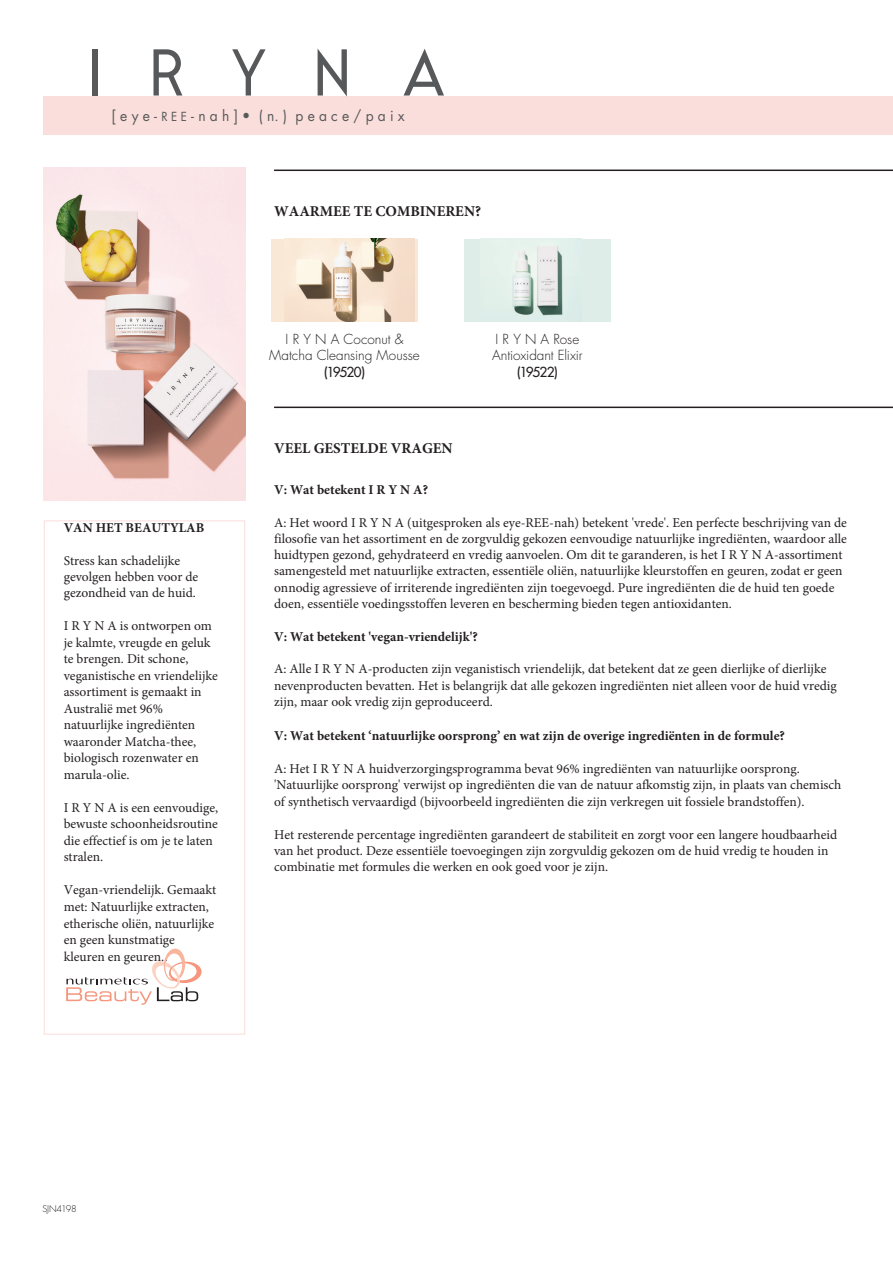
<style>
.page{position:relative;width:893px;height:1263px;background:#fff}
.page>*{position:absolute;margin:0;border:0;box-sizing:border-box;transform-origin:0 0}
.Key{font:700 15px "Minion Pro";color:#231f20}
.Product_name{font:700 15px "Minion Pro";color:#231f20}
.t1{font:14.55px "Futura Std";color:#57585a;scale:.95 1}
.Product_name-2{font:13.5px/16.5px "Minion Pro";color:#231f20}
.Key_body_line_below{font:13.5px/16.5px "Minion Pro";color:#231f20}
.Product_name-3{font:700 13.5px "Minion Pro";color:#231f20}
.Key_body{font:300 13.5px/16.5px "Futura Std";letter-spacing:-.005em;color:#231f20;text-align:center}
.Key_body_line_below-2{font:700 13.5px "Minion Pro";color:#231f20}
.Product_name-4{font:300 9px "Futura Std";letter-spacing:-.03em;color:#231f20}
.s1{font-size:12.15px}
.s2{font-family:"Futura Std";font-weight:500}
.s3{font-weight:500}
</style>
<div class="page">
<div style="left:44px;top:520px;width:201px;height:514px;border:1px solid #fadedb"></div>
<div style="left:44px;top:97px;width:849px;height:38px;background:#fadedb"></div>
<div style="left:93px;top:49px;width:5px;height:47px;background:#57585a"></div>
<svg style="left:153px;top:49px;width:29px;height:47px"></svg>
<svg style="left:232px;top:49px;width:34px;height:47px"></svg>
<svg style="left:318px;top:49px;width:29px;height:48px"></svg>
<svg style="left:404px;top:49px;width:40px;height:47px"></svg>
<hr style="left:274px;top:170px;width:619px;height:1px;background:#231f20">
<hr style="left:274px;top:407px;width:619px;height:1px;background:#231f20">
<div style="left:271px;top:239px;width:147px;height:82px;background:#f9e8d5"></div>
<img style="left:286px;top:239px;width:129px;height:82px">
<div style="left:464px;top:239px;width:147px;height:82px;background:#dfede8"></div>
<img style="left:513px;top:243px;width:50px;height:73px">
<svg style="left:66px;top:949px;width:136px;height:56px"></svg>
<img style="left:44px;top:168px;width:201px;height:333px">
<p class="t1" style="left:112px;top:107px;width:310px">[ e y e - <span class="s1">R E E</span> - n a h ] • ( n. ) p e a c e / p a i x</p>
<p class="Key" style="left:274px;top:201px;width:209px">WAARMEE TE COMBINEREN?</p>
<p class="Key_body_line_below-2" style="left:64px;top:518px;width:142px">VAN HET BEAUTYLAB</p>
<p class="Key_body_line_below" style="left:64px;top:552px;width:136px">Stress kan schadelijke gevolgen hebben voor de gezondheid van de huid.</p>
<p class="Key_body_line_below" style="left:64px;top:618px;width:156px">I R Y N A is ontworpen om je kalmte, vreugde en geluk te brengen. Dit schone, veganistische en vriendelijke assortiment is gemaakt in<br>Australië met 96% natuurlijke ingrediënten waaronder Matcha-thee, biologisch rozenwater en marula-olie.</p>
<p class="Key_body_line_below" style="left:64px;top:799px;width:156px">I R Y N A is een eenvoudige, bewuste schoonheidsroutine die effectief is om je te laten stralen.</p>
<p class="Key_body_line_below" style="left:64px;top:881px;width:154px">Vegan-vriendelijk. Gemaakt met: Natuurlijke extracten, etherische oliën, natuurlijke en geen kunstmatige kleuren en geuren.<span class="s2">.</span></p>
<p class="Key_body" style="left:269px;top:331px;width:152px">I R Y N A Coconut &amp;<br>Matcha Cleansing Mousse <span class="s3">(19520)</span></p>
<p class="Key_body" style="left:492px;top:331px;width:92px">I R Y N A Rose<br>Antioxidant Elixir <span class="s3">(19522)</span></p>
<p class="Product_name" style="left:274px;top:438px;width:180px">VEEL GESTELDE VRAGEN</p>
<p class="Product_name-3" style="left:274px;top:480px;width:155px">V: Wat betekent I R Y N A?</p>
<p class="Product_name-2" style="left:274px;top:514px;width:574px">A: Het woord I R Y N A (uitgesproken als eye-REE-nah) betekent 'vrede'. Een perfecte beschrijving van de filosofie van het assortiment en de zorgvuldig gekozen eenvoudige natuurlijke ingrediënten, waardoor alle huidtypen gezond, gehydrateerd en vredig aanvoelen. Om dit te garanderen, is het I R Y N A-assortiment samengesteld met natuurlijke extracten, essentiële oliën, natuurlijke kleurstoffen en geuren, zodat er geen onnodig agressieve of irriterende ingrediënten zijn toegevoegd. Pure ingrediënten die de huid ten goede doen, essentiële voedingsstoffen leveren en bescherming bieden tegen antioxidanten.</p>
<p class="Product_name-3" style="left:274px;top:627px;width:205px">V: Wat betekent 'vegan-vriendelijk'?</p>
<p class="Product_name-2" style="left:274px;top:661px;width:564px">A: Alle I R Y N A-producten zijn veganistisch vriendelijk, dat betekent dat ze geen dierlijke of dierlijke nevenproducten bevatten. Het is belangrijk dat alle gekozen ingrediënten niet alleen voor de huid vredig zijn, maar ook vredig zijn geproduceerd.</p>
<p class="Product_name-3" style="left:274px;top:726px;width:512px">V: Wat betekent ‘natuurlijke oorsprong’ en wat zijn de overige ingrediënten in de formule?</p>
<p class="Product_name-2" style="left:274px;top:760px;width:569px">A: Het I R Y N A huidverzorgingsprogramma bevat 96% ingrediënten van natuurlijke oorsprong. 'Natuurlijke oorsprong' verwijst op ingrediënten die van de natuur afkomstig zijn, in plaats van chemisch of synthetisch vervaardigd (bijvoorbeeld ingrediënten die zijn verkregen uit fossiele brandstoffen).</p>
<p class="Product_name-2" style="left:274px;top:826px;width:565px">Het resterende percentage ingrediënten garandeert de stabiliteit en zorgt voor een langere houdbaarheid van het product. Deze essentiële toevoegingen zijn zorgvuldig gekozen om de huid vredig te houden in combinatie met formules die werken en ook goed voor je zijn.</p>
<p class="Product_name-4" style="left:43px;top:1203px;width:36px">SJN4198</p>
</div>
